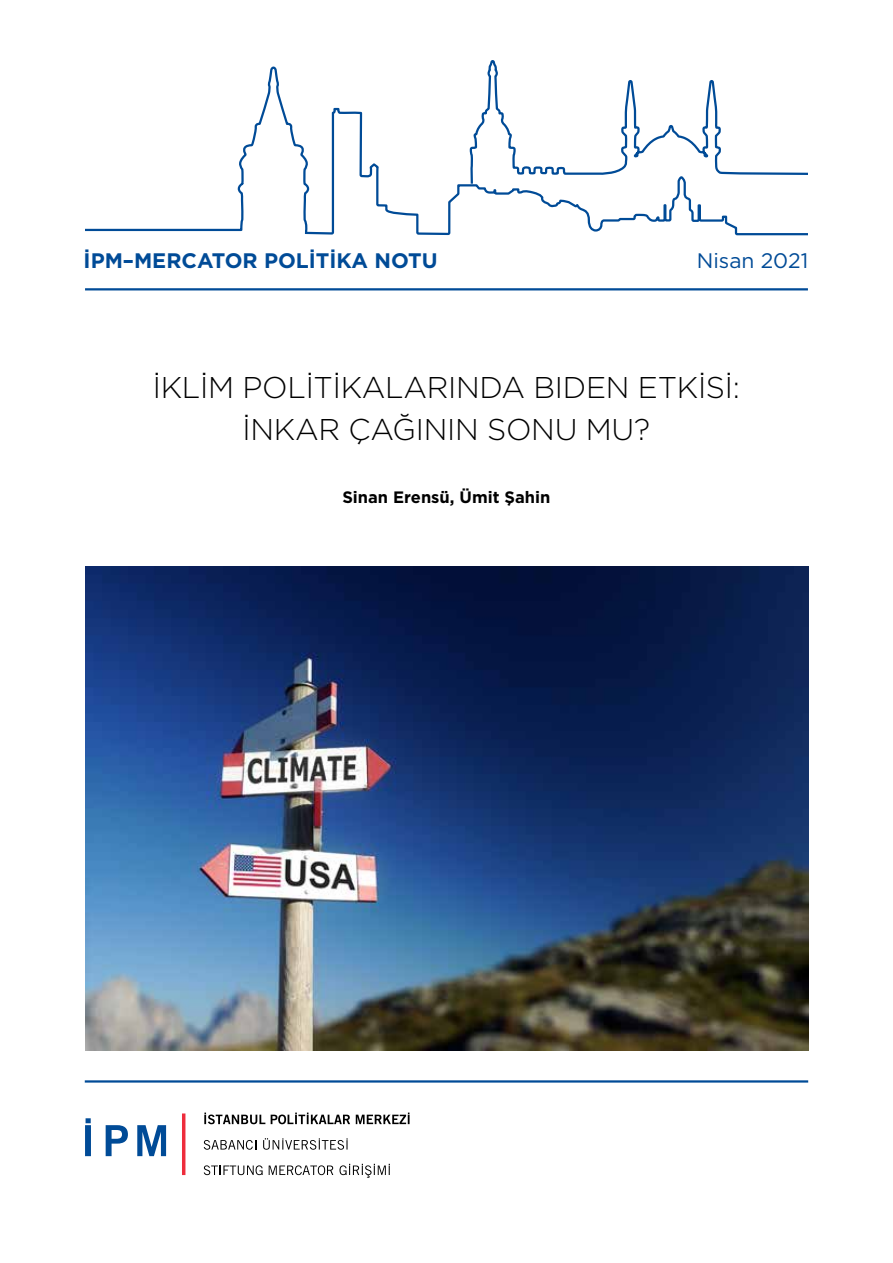
<style>
.page{position:relative;width:893px;height:1263px;background:#fff}
.page>*{position:absolute;margin:0;border:0;box-sizing:border-box;transform-origin:0 0}
.t1{font:300 30px/42px "Gotham";letter-spacing:-.01em;color:#000;text-align:center}
.t2{font:700 21px "Gotham";color:#004b97}
.t3{font:21px "Gotham";color:#004b97}
.t4{font:700 16.5px "Gotham";color:#000}
</style>
<div class="page">
<hr style="left:85px;top:1080px;width:723px;height:2px;background:#004b97">
<hr style="left:85px;top:288px;width:723px;height:2px;background:#004b97">
<svg style="left:85px;top:66px;width:218px;height:166px"></svg>
<svg style="left:303px;top:60px;width:505px;height:176px"></svg>
<svg style="left:106px;top:1125px;width:22px;height:31px"></svg>
<svg style="left:137px;top:1125px;width:29px;height:31px"></svg>
<svg style="left:85px;top:1118px;width:6px;height:38px"></svg>
<hr style="left:182px;top:1113px;width:3px;height:62px;background:#ee2c3c">
<svg style="left:204px;top:1112px;width:61px;height:12px"></svg>
<svg style="left:271px;top:1112px;width:79px;height:12px"></svg>
<svg style="left:356px;top:1112px;width:54px;height:12px"></svg>
<svg style="left:204px;top:1140px;width:52px;height:10px"></svg>
<svg style="left:263px;top:1138px;width:85px;height:12px"></svg>
<svg style="left:204px;top:1165px;width:59px;height:10px"></svg>
<svg style="left:269px;top:1165px;width:64px;height:10px"></svg>
<svg style="left:339px;top:1164px;width:51px;height:14px"></svg>
<img style="left:85px;top:567px;width:723px;height:483px">
<p class="t2" style="left:84px;top:247px;width:356px">İPM–MERCATOR POLİTİKA NOTU</p>
<p class="t3" style="left:697px;top:247px;width:113px">Nisan 2021</p>
<p class="t1" style="left:153px;top:366px;width:589px">İKLİM POLİTİKALARINDA BIDEN ETKİSİ:<br>İNKAR ÇAĞININ SONU MU?</p>
<p class="t4" style="left:342px;top:486px;width:209px">Sinan Erensü, Ümit Şahin</p>
</div>
